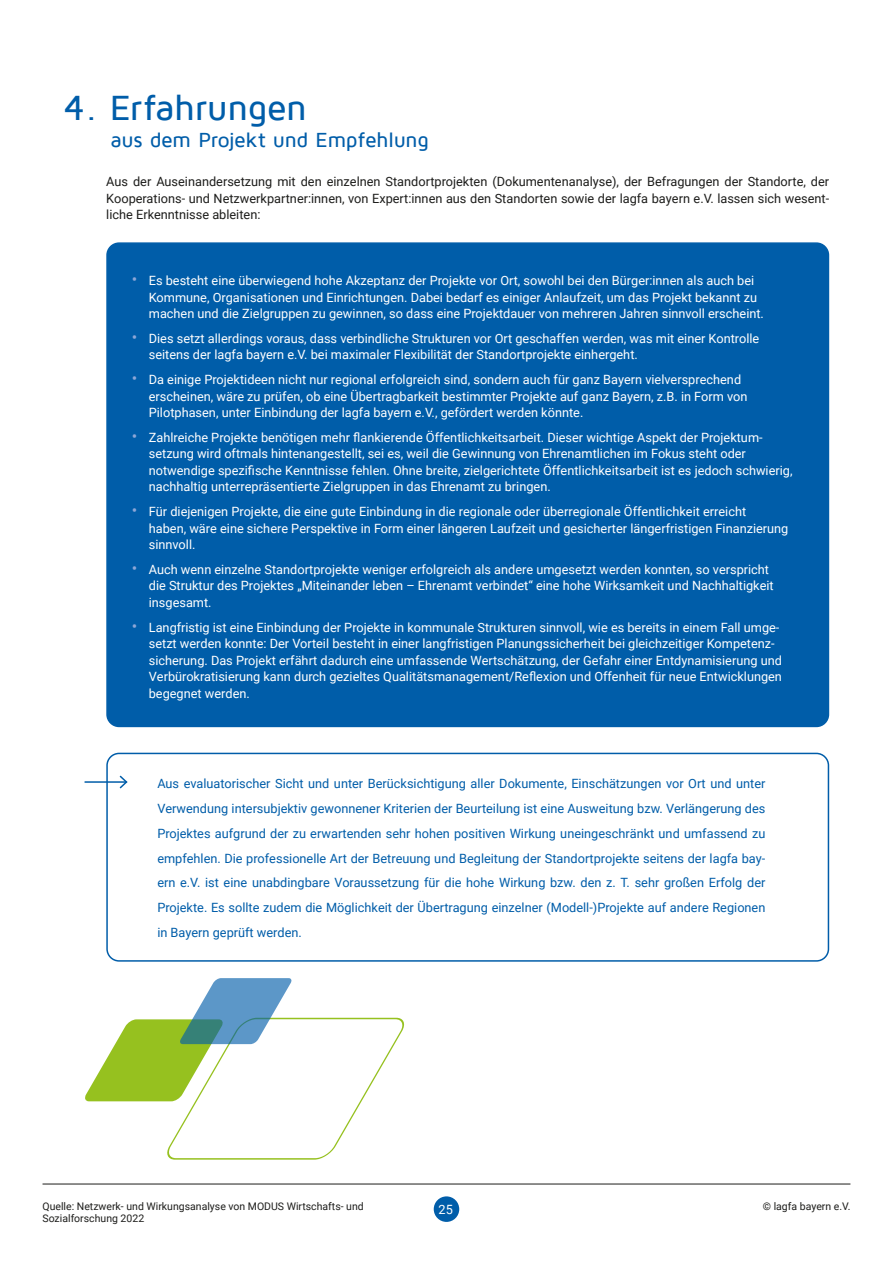
<style>
.page{position:relative;width:893px;height:1263px;background:#fff}
.page>*{position:absolute;margin:0;border:0;box-sizing:border-box;transform-origin:0 0}
.t1{font:500 36px "Maven Pro";letter-spacing:-.015em;color:#005da9}
.t2{font:500 21px "Maven Pro";letter-spacing:-.015em;color:#005da9}
.t3{font:12.75px/16.5px "Roboto";color:#fff}
.t4{font:12.75px/24.8px "Roboto";color:#005da9;text-align:justify}
.t5{font:12.75px/16.5px "Roboto";color:#1d1d1b;text-align:justify}
.t6{font:10.5px "Roboto";color:#1d1d1b}
.s1{font-size:16.5px;color:#8da6d7}
</style>
<div class="page">
<div style="left:107px;top:243px;width:721px;height:483px;background:#005da9;border-radius:12px"></div>
<div style="left:106px;top:242px;width:723px;height:485px;border:2px solid #005da9;border-radius:12px"></div>
<hr style="left:43px;top:1184px;width:807px;height:1px;background:#1d1d1b">
<div style="left:434px;top:1196px;width:25px;height:26px;background:#005da9;border-radius:50%"></div>
<svg style="left:85px;top:978px;width:320px;height:182px"></svg>
<div style="left:106px;top:753px;width:723px;height:209px;border:2px solid #005da9;border-radius:12px"></div>
<hr style="left:85px;top:781px;width:41px;height:2px;background:#005da9">
<svg style="left:118px;top:775px;width:10px;height:14px"></svg>
<h1 class="t1" style="left:64px;top:89px;width:245px">4. Erfahrungen</h1>
<h2 class="t2" style="left:111px;top:129px;width:320px">aus dem Projekt und Empfehlung</h2>
<p class="t5" style="left:106px;top:173px;width:724px">Aus der Auseinandersetzung mit den einzelnen Standortprojekten (Dokumentenanalyse), der Befragungen der Standorte, der Kooperations- und Netzwerkpartner:innen, von Expert:innen aus den Standorten sowie der lagfa bayern e.V. lassen sich wesent&shy;liche Erkenntnisse ableiten:</p>
<p class="t3" style="left:149px;top:272px;width:617px;text-indent:-17px"><span class="s1">•</span> Es besteht eine überwiegend hohe Akzeptanz der Projekte vor Ort, sowohl bei den Bürger:innen als auch bei<br>Kommune, Organisationen und Einrichtungen. Dabei bedarf es einiger Anlaufzeit, um das Projekt bekannt zu machen und die Zielgruppen zu gewinnen, so dass eine Projektdauer von mehreren Jahren sinnvoll erscheint.</p>
<p class="t3" style="left:149px;top:329px;width:612px;text-indent:-17px"><span class="s1">•</span> Dies setzt allerdings voraus, dass verbindliche Strukturen vor Ort geschaffen werden, was mit einer Kontrolle seitens der lagfa bayern e.V. bei maximaler Flexibilität der Standortprojekte einhergeht.</p>
<p class="t3" style="left:149px;top:371px;width:600px;text-indent:-17px"><span class="s1">•</span> Da einige Projektideen nicht nur regional erfolgreich sind, sondern auch für ganz Bayern vielversprechend erscheinen, wäre zu prüfen, ob eine Übertragbarkeit bestimmter Projekte auf ganz Bayern, z.B. in Form von<br>Pilotphasen, unter Einbindung der lagfa bayern e.V., gefördert werden könnte.</p>
<p class="t3" style="left:149px;top:428px;width:645px;text-indent:-17px"><span class="s1">•</span> Zahlreiche Projekte benötigen mehr flankierende Öffentlichkeitsarbeit. Dieser wichtige Aspekt der Projektum&shy;setzung wird oftmals hintenangestellt, sei es, weil die Gewinnung von Ehrenamtlichen im Fokus steht oder notwendige spezifische Kenntnisse fehlen. Ohne breite, zielgerichtete Öffentlichkeitsarbeit ist es jedoch schwierig, nachhaltig unterrepräsentierte Zielgruppen in das Ehrenamt zu bringen.</p>
<p class="t3" style="left:149px;top:503px;width:641px;text-indent:-17px"><span class="s1">•</span> Für diejenigen Projekte, die eine gute Einbindung in die regionale oder überregionale Öffentlichkeit erreicht<br>haben, wäre eine sichere Perspektive in Form einer längeren Laufzeit und gesicherter längerfristigen Finanzierung sinnvoll.</p>
<p class="t3" style="left:149px;top:560px;width:626px;text-indent:-17px"><span class="s1">•</span> Auch wenn einzelne Standortprojekte weniger erfolgreich als andere umgesetzt werden konnten, so verspricht die Struktur des Projektes „Miteinander leben – Ehrenamt verbindet“ eine hohe Wirksamkeit und Nachhaltigkeit insgesamt.</p>
<p class="t3" style="left:149px;top:618px;width:635px;text-indent:-17px"><span class="s1">•</span> Langfristig ist eine Einbindung der Projekte in kommunale Strukturen sinnvoll, wie es bereits in einem Fall umge&shy;setzt werden konnte: Der Vorteil besteht in einer langfristigen Planungssicherheit bei gleichzeitiger Kompetenz&shy;sicherung. Das Projekt erfährt dadurch eine umfassende Wertschätzung, der Gefahr einer Entdynamisierung und Verbürokratisierung kann durch gezieltes Qualitätsmanagement/Reflexion und Offenheit für neue Entwicklungen begegnet werden.</p>
<p class="t4" style="left:157px;top:771px;width:610px">Aus evaluatorischer Sicht und unter Berücksichtigung aller Dokumente, Einschätzungen vor Ort und unter Verwendung intersubjektiv gewonnener Kriterien der Beurteilung ist eine Ausweitung bzw. Verlängerung des Projektes aufgrund der zu erwartenden sehr hohen positiven Wirkung uneingeschränkt und umfassend zu empfehlen. Die professionelle Art der Betreuung und Begleitung der Standortprojekte seitens der lagfa bay&shy;ern e.V. ist eine unabdingbare Voraussetzung für die hohe Wirkung bzw. den z. T. sehr großen Erfolg der Projekte. Es sollte zudem die Möglichkeit der Übertragung einzelner (Modell-)Projekte auf andere Regionen in Bayern geprüft werden.</p>
<p class="t6" style="left:43px;top:1199px;width:323px">Quelle: Netzwerk- und Wirkungsanalyse von MODUS Wirtschafts- und</p>
<p class="t3" style="left:439px;top:1201px;width:16px">25</p>
<p class="t6" style="left:763px;top:1199px;width:89px">© lagfa bayern e.V.</p>
<p class="t6" style="left:43px;top:1211px;width:103px">Sozialforschung 2022</p>
</div>
